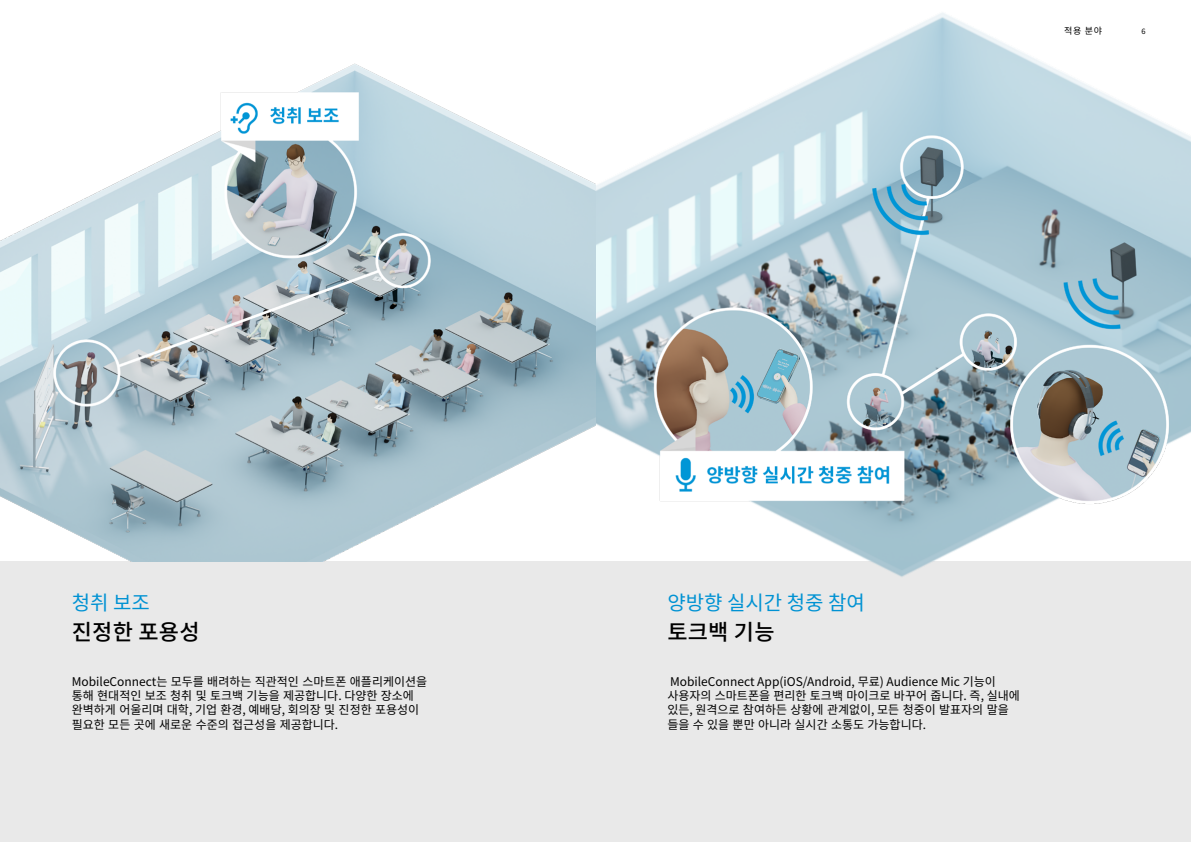
<style>
.page{position:relative;width:1191px;height:842px;background:#fff}
.page>*{position:absolute;margin:0;border:0;box-sizing:border-box;transform-origin:0 0}
.t1{font:500 22px "Noto Sans KR";letter-spacing:.01em;color:#000}
.t2{font:20px "Noto Sans KR";color:#0092d3}
.t3{font:12px/14.4px "Noto Sans KR";color:#000}
.t4{font:9px "Noto Sans KR";color:#000}
.t5{font:7.5px "Noto Sans KR";color:#000}
</style>
<div class="page">
<div style="left:595px;top:562px;width:596px;height:280px;background:#e9e9e9"></div>
<div style="left:0;top:562px;width:595px;height:280px;background:#e9e9e9"></div>
<img style="left:595px;top:13px;width:596px;height:564px">
<img style="left:0;top:63px;width:595px;height:499px">
<p class="t4" style="left:1064px;top:26px;width:40px">적용 분야</p>
<p class="t5" style="left:1141px;top:27px;width:6px">6</p>
<h2 class="t2" style="left:72px;top:591px;width:80px">청취 보조</h2>
<h2 class="t2" style="left:667px;top:591px;width:199px">양방향 실시간 청중 참여</h2>
<h1 class="t1" style="left:72px;top:619px;width:129px">진정한 포용성</h1>
<h1 class="t1" style="left:667px;top:619px;width:109px">토크백 기능</h1>
<p class="t3" style="left:72px;top:674px;width:357px">MobileConnect는 모두를 배려하는 직관적인 스마트폰 애플리케이션을 통해 현대적인 보조 청취 및 토크백 기능을 제공합니다. 다양한 장소에 완벽하게 어울리며 대학, 기업 환경, 예배당, 회의장 및 진정한 포용성이 필요한 모든 곳에 새로운 수준의 접근성을 제공합니다.</p>
<p class="t3" style="left:667px;top:674px;width:354px">MobileConnect App(iOS/Android, 무료) Audience Mic 기능이 사용자의 스마트폰을 편리한 토크백 마이크로 바꾸어 줍니다. 즉, 실내에 있든, 원격으로 참여하든 상황에 관계없이, 모든 청중이 발표자의 말을 들을 수 있을 뿐만 아니라 실시간 소통도 가능합니다.</p>
</div>
